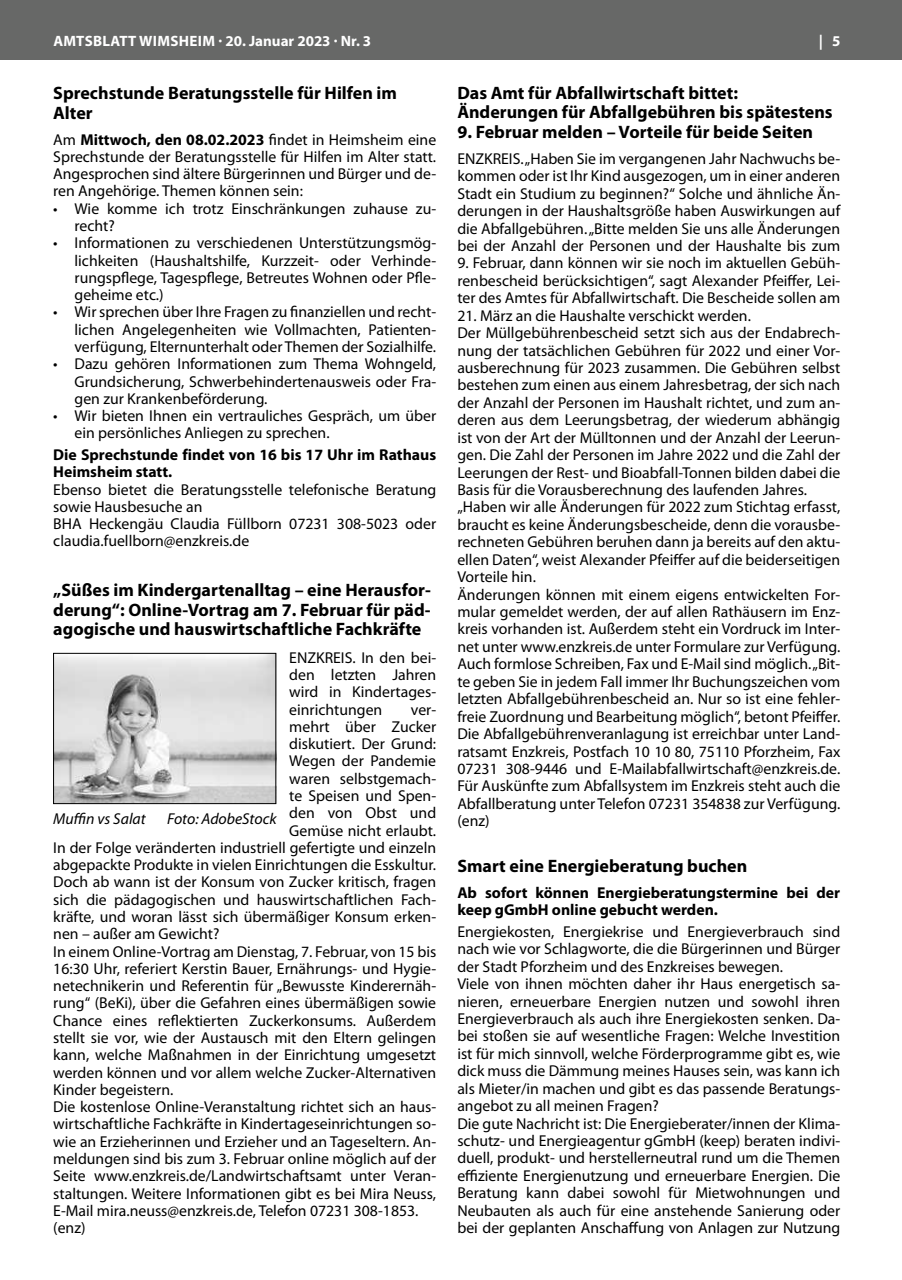
<style>
.page{position:relative;width:902px;height:1280px;background:#fff}
.page>*{position:absolute;margin:0;border:0;box-sizing:border-box;transform-origin:0 0}
.t1{font:700 18px/19.5px "Myriad Pro";color:#000}
.t2{font:15.75px/17.4px "Myriad Pro";color:#000;text-align:justify}
.t3{font:700 15.75px/17.2px "Myriad Pro";color:#000}
.t4{font:italic 15.75px "Myriad Pro";color:#000}
.t5{font:700 15px "Myriad Pro";letter-spacing:.01em;color:#fff}
.s1{font-weight:700}
</style>
<div class="page">
<div style="left:0;top:0;width:901px;height:60px;background:#676867"></div>
<img style="left:55px;top:655px;width:219px;height:147px">
<div style="left:53px;top:653px;width:223px;height:151px;border:1px solid #000"></div>
<p class="t5" style="left:53px;top:31px;width:319px">AMTSBLATT WIMSHEIM · 20. Januar 2023 · Nr. 3</p>
<p class="t5" style="left:818px;top:31px;width:23px">| 5</p>
<p class="t1" style="left:53px;top:83px;width:345px">Sprechstunde Beratungsstelle für Hilfen im<br>Alter</p>
<p class="t2" style="left:53px;top:130px;width:384px">Am <span class="s1">Mittwoch, den 08.02.2023</span> findet in Heimsheim eine Sprechstunde der Beratungsstelle für Hilfen im Alter statt.<br>Angesprochen sind ältere Bürgerinnen und Bürger und de&shy;ren Angehörige. Themen können sein:</p>
<p class="t2" style="left:75px;top:200px;width:363px;text-indent:-21px">• Wie komme ich trotz Einschränkungen zuhause zu&shy;recht?</p>
<p class="t2" style="left:75px;top:234px;width:363px;text-indent:-21px">• Informationen zu verschiedenen Unterstützungsmög&shy;lichkeiten (Haushaltshilfe, Kurzzeit- oder Verhinde&shy;rungspflege, Tagespflege, Betreutes Wohnen oder Pfle&shy;geheime etc.)</p>
<p class="t2" style="left:75px;top:303px;width:363px;text-indent:-21px">• Wir sprechen über Ihre Fragen zu finanziellen und recht&shy;lichen Angelegenheiten wie Vollmachten, Patienten&shy;verfügung, Elternunterhalt oder Themen der Sozialhilfe.</p>
<p class="t2" style="left:75px;top:355px;width:363px;text-indent:-21px">• Dazu gehören Informationen zum Thema Wohngeld, Grundsicherung, Schwerbehindertenausweis oder Fra&shy;gen zur Krankenbeförderung.</p>
<p class="t2" style="left:75px;top:407px;width:363px;text-indent:-21px">• Wir bieten Ihnen ein vertrauliches Gespräch, um über ein persönliches Anliegen zu sprechen.</p>
<p class="t3" style="left:53px;top:445px;width:384px">Die Sprechstunde findet von 16 bis 17 Uhr im Rathaus<br>Heimsheim statt.</p>
<p class="t2" style="left:53px;top:480px;width:384px;text-align:left">Ebenso bietet die Beratungsstelle telefonische Beratung sowie Hausbesuche an<br>BHA Heckengäu Claudia Füllborn 07231 308-5023 oder claudia.fuellborn@enzkreis.de</p>
<p class="t1" style="left:53px;top:580px;width:379px;text-align:justify">„Süßes im Kindergartenalltag – eine Herausfor&shy;derung“: Online-Vortrag am 7. Februar für päd&shy;agogische und hauswirtschaftliche Fachkräfte</p>
<p class="t1" style="left:457px;top:82px;width:377px">Das Amt für Abfallwirtschaft bittet:<br>Änderungen für Abfallgebühren bis spätestens</p>
<p class="t1" style="left:457px;top:121px;width:357px">9. Februar melden – Vorteile für beide Seiten</p>
<p class="t2" style="left:457px;top:150px;width:384px">ENZKREIS. „Haben Sie im vergangenen Jahr Nachwuchs be&shy;kommen oder ist Ihr Kind ausgezogen, um in einer anderen Stadt ein Studium zu beginnen?“ Solche und ähnliche Än&shy;derungen in der Haushaltsgröße haben Auswirkungen auf die Abfallgebühren. „Bitte melden Sie uns alle Änderungen bei der Anzahl der Personen und der Haushalte bis zum</p>
<p class="t2" style="left:457px;top:254px;width:384px">9. Februar, dann können wir sie noch im aktuellen Gebüh&shy;renbescheid berücksichtigen“, sagt Alexander Pfeiffer, Lei&shy;ter des Amtes für Abfallwirtschaft. Die Bescheide sollen am</p>
<p class="t2" style="left:457px;top:306px;width:384px;text-align:left">21. März an die Haushalte verschickt werden.<br>Der Müllgebührenbescheid setzt sich aus der Endabrech&shy;nung der tatsächlichen Gebühren für 2022 und einer Vor&shy;ausberechnung für 2023 zusammen. Die Gebühren selbst bestehen zum einen aus einem Jahresbetrag, der sich nach der Anzahl der Personen im Haushalt richtet, und zum an&shy;deren aus dem Leerungsbetrag, der wiederum abhängig ist von der Art der Mülltonnen und der Anzahl der Leerun&shy;gen. Die Zahl der Personen im Jahre 2022 und die Zahl der Leerungen der Rest- und Bioabfall-Tonnen bilden dabei die Basis für die Vorausberechnung des laufenden Jahres. „Haben wir alle Änderungen für 2022 zum Stichtag erfasst, braucht es keine Änderungsbescheide, denn die vorausbe&shy;rechneten Gebühren beruhen dann ja bereits auf den aktu&shy;ellen Daten“, weist Alexander Pfeiffer auf die beiderseitigen Vorteile hin.<br>Änderungen können mit einem eigens entwickelten For&shy;mular gemeldet werden, der auf allen Rathäusern im Enz&shy;kreis vorhanden ist. Außerdem steht ein Vordruck im Inter&shy;net unter www.enzkreis.de unter Formulare zur Verfügung.<br>Auch formlose Schreiben, Fax und E-Mail sind möglich. „Bit&shy;te geben Sie in jedem Fall immer Ihr Buchungszeichen vom letzten Abfallgebührenbescheid an. Nur so ist eine fehler&shy;freie Zuordnung und Bearbeitung möglich“, betont Pfeiffer.<br>Die Abfallgebührenveranlagung ist erreichbar unter Land&shy;ratsamt Enzkreis, Postfach 10 10 80, 75110 Pforzheim, Fax 07231 308-9446 und E-Mailabfallwirtschaft@enzkreis.de.<br>Für Auskünfte zum Abfallsystem im Enzkreis steht auch die Abfallberatung unter Telefon 07231 354838 zur Verfügung. (enz)</p>
<p class="t1" style="left:457px;top:855px;width:291px">Smart eine Energieberatung buchen</p>
<p class="t3" style="left:457px;top:883px;width:384px">Ab sofort können Energieberatungstermine bei der keep gGmbH online gebucht werden.</p>
<p class="t2" style="left:457px;top:923px;width:384px;text-align:left">Energiekosten, Energiekrise und Energieverbrauch sind nach wie vor Schlagworte, die die Bürgerinnen und Bürger der Stadt Pforzheim und des Enzkreises bewegen.<br>Viele von ihnen möchten daher ihr Haus energetisch sa&shy;nieren, erneuerbare Energien nutzen und sowohl ihren Energieverbrauch als auch ihre Energiekosten senken. Da&shy;bei stoßen sie auf wesentliche Fragen: Welche Investition ist für mich sinnvoll, welche Förderprogramme gibt es, wie dick muss die Dämmung meines Hauses sein, was kann ich als Mieter/in machen und gibt es das passende Beratungs&shy;angebot zu all meinen Fragen?<br>Die gute Nachricht ist: Die Energieberater/innen der Klima&shy;schutz- und Energieagentur gGmbH (keep) beraten indivi&shy;duell, produkt- und herstellerneutral rund um die Themen effiziente Energienutzung und erneuerbare Energien. Die Beratung kann dabei sowohl für Mietwohnungen und Neubauten als auch für eine anstehende Sanierung oder bei der geplanten Anschaffung von Anlagen zur Nutzung</p>
<p class="t2" style="left:289px;top:648px;width:148px">ENZKREIS. In den bei&shy;den letzten Jahren wird in Kindertages&shy;einrichtungen</p>
<p class="t2" style="left:411px;top:700px;width:27px">ver-</p>
<p class="t2" style="left:289px;top:718px;width:148px">mehrt über Zucker</p>
<p class="t2" style="left:289px;top:735px;width:148px">diskutiert. Der Grund:</p>
<p class="t2" style="left:289px;top:752px;width:148px">Wegen der Pandemie</p>
<p class="t2" style="left:289px;top:769px;width:148px">waren selbstgemach-</p>
<p class="t2" style="left:289px;top:787px;width:148px">te Speisen und Spen-</p>
<p class="t2" style="left:289px;top:804px;width:148px">den von Obst und</p>
<p class="t2" style="left:289px;top:821px;width:148px">Gemüse nicht erlaubt.</p>
<p class="t2" style="left:53px;top:839px;width:384px">In der Folge veränderten industriell gefertigte und einzeln</p>
<p class="t2" style="left:53px;top:856px;width:384px">abgepackte Produkte in vielen Einrichtungen die Esskultur.</p>
<p class="t2" style="left:53px;top:873px;width:384px">Doch ab wann ist der Konsum von Zucker kritisch, fragen</p>
<p class="t2" style="left:53px;top:890px;width:384px">sich die pädagogischen und hauswirtschaftlichen Fach-</p>
<p class="t2" style="left:53px;top:908px;width:384px">kräfte, und woran lässt sich übermäßiger Konsum erken-</p>
<p class="t2" style="left:53px;top:925px;width:168px">nen – außer am Gewicht?</p>
<p class="t2" style="left:53px;top:942px;width:384px">In einem Online-Vortrag am Dienstag, 7. Februar, von 15 bis</p>
<p class="t2" style="left:53px;top:960px;width:384px">16:30 Uhr, referiert Kerstin Bauer, Ernährungs- und Hygie-</p>
<p class="t2" style="left:53px;top:977px;width:384px">netechnikerin und Referentin für „Bewusste Kinderernäh-</p>
<p class="t2" style="left:53px;top:994px;width:384px">rung“ (BeKi), über die Gefahren eines übermäßigen sowie</p>
<p class="t2" style="left:53px;top:1011px;width:384px">Chance eines reflektierten Zuckerkonsums. Außerdem</p>
<p class="t2" style="left:53px;top:1029px;width:384px">stellt sie vor, wie der Austausch mit den Eltern gelingen</p>
<p class="t2" style="left:53px;top:1046px;width:384px">kann, welche Maßnahmen in der Einrichtung umgesetzt</p>
<p class="t2" style="left:53px;top:1063px;width:384px">werden können und vor allem welche Zucker-Alternativen</p>
<p class="t2" style="left:53px;top:1081px;width:122px">Kinder begeistern.</p>
<p class="t2" style="left:53px;top:1098px;width:384px">Die kostenlose Online-Veranstaltung richtet sich an haus-</p>
<p class="t2" style="left:53px;top:1115px;width:384px">wirtschaftliche Fachkräfte in Kindertageseinrichtungen so-</p>
<p class="t2" style="left:53px;top:1132px;width:384px">wie an Erzieherinnen und Erzieher und an Tageseltern. An-</p>
<p class="t2" style="left:53px;top:1150px;width:384px">meldungen sind bis zum 3. Februar online möglich auf der</p>
<p class="t2" style="left:53px;top:1167px;width:384px">Seite www.enzkreis.de/Landwirtschaftsamt unter Veran-</p>
<p class="t2" style="left:53px;top:1184px;width:384px">staltungen. Weitere Informationen gibt es bei Mira Neuss,</p>
<p class="t2" style="left:53px;top:1202px;width:366px">E-Mail mira.neuss@enzkreis.de, Telefon 07231 308-1853.</p>
<p class="t2" style="left:53px;top:1219px;width:34px">(enz)</p>
<p class="t4" style="left:53px;top:810px;width:94px">Muffin vs Salat</p>
<p class="t4" style="left:167px;top:810px;width:111px">Foto: AdobeStock</p>
</div>
